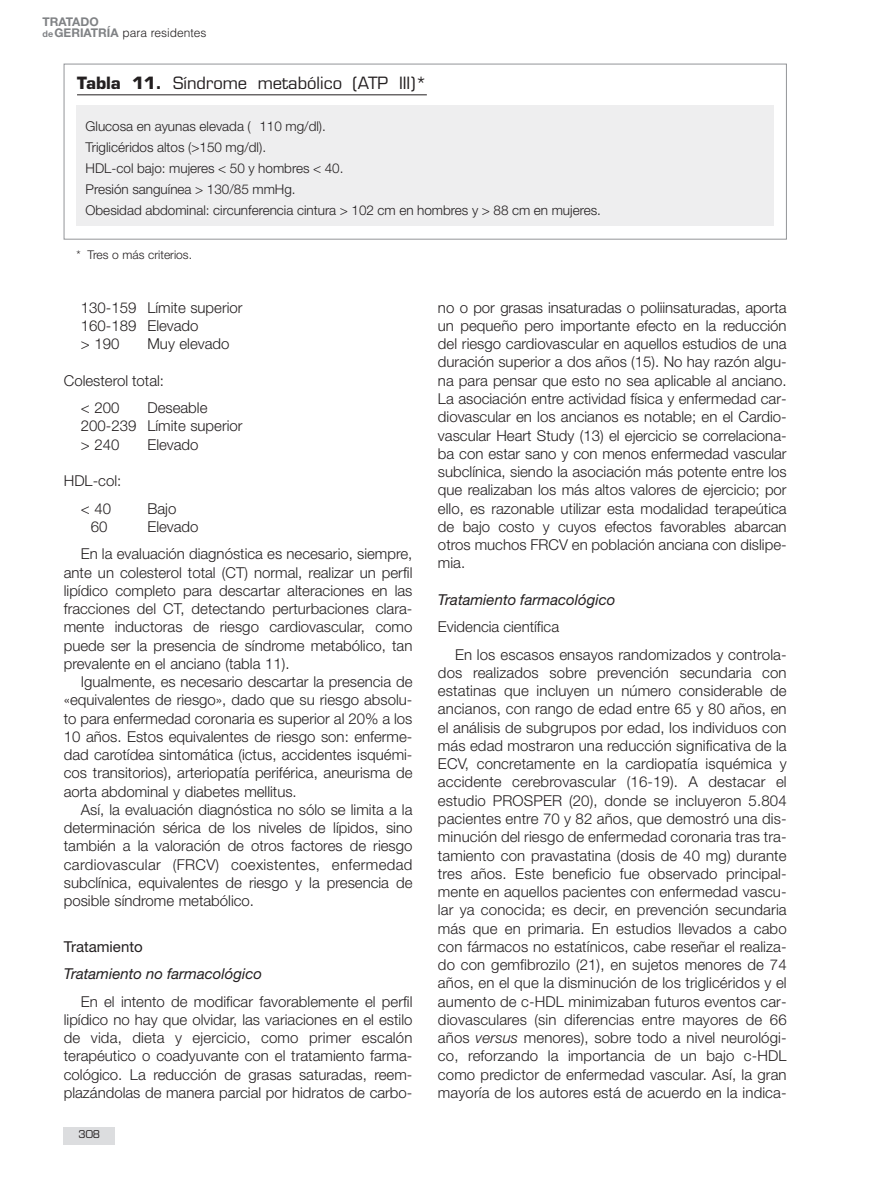
<style>
.page{position:relative;width:893px;height:1191px;background:#fff}
.page>*{position:absolute;margin:0;border:0;box-sizing:border-box;transform-origin:0 0}
.t1{font:16.5px "Eurostile";color:#231f20}
.t2{font:300 15px/18.3px "Helvetica Neue";color:#231f20;text-align:justify}
.t3{font:italic 15px "Helvetica Neue";color:#231f20}
.t4{font:15px "Helvetica Neue";color:#231f20}
.t5{font:300 13.5px/20.7px "Helvetica Neue";color:#231f20}
.t6{font:300 12px "Helvetica";color:#231f20}
.t7{font:300 12px "Helvetica Neue";color:#231f20}
.t8{font:700 12px "Helvetica Neue";color:#808285}
.t9{font:10.5px "Eurostile";color:#231f20}
.s1{font-family:"Helvetica Neue";font-weight:700;font-size:9px;color:#808285}
.s2{font-family:"Helvetica Neue";font-weight:700;color:#808285}
.s3{font-weight:700}
.s4{font-style:italic}
</style>
<div class="page">
<div style="left:64px;top:1127px;width:51px;height:17px;background:#dcdddf"></div>
<div style="left:77px;top:105px;width:697px;height:120px;background:#eeeeef"></div>
<div style="left:64px;top:64px;width:723px;height:175px;border:1px solid #939598"></div>
<hr style="left:77px;top:95px;width:350px;height:1px;background:#231f20">
<p class="t8" style="left:43px;top:17px;width:58px">TRATADO</p>
<p class="t6" style="left:43px;top:28px;width:165px"><span class="s1">de</span><span class="s2">GERIATRÍA</span> para residentes</p>
<p class="t1" style="left:77px;top:77px;width:351px"><span class="s3">Tabla 11.</span> Síndrome metabólico (ATP III)*</p>
<p class="t5" style="left:86px;top:118px;width:517px">Glucosa en ayunas elevada ( 110 mg/dl).<br>Triglicéridos altos (&gt;150 mg/dl).<br>HDL-col bajo: mujeres &lt; 50 y hombres &lt; 40.<br>Presión sanguínea &gt; 130/85 mmHg.<br>Obesidad abdominal: circunferencia cintura &gt; 102 cm en hombres y &gt; 88 cm en mujeres.</p>
<p class="t7" style="left:77px;top:250px;width:117px">* Tres o más criterios.</p>
<p class="t2" style="left:81px;top:299px;width:163px;text-align:left">130-159 Límite superior<br>160-189 Elevado<br>&gt; 190</p>
<p class="t2" style="left:147px;top:336px;width:84px">Muy elevado</p>
<p class="t2" style="left:81px;top:368px;width:85px;line-height:27.5px;text-indent:-17px">Colesterol total: &lt; 200</p>
<p class="t2" style="left:81px;top:400px;width:163px;text-align:left;text-indent:67px">Deseable<br>200-239 Límite superior &gt; 240</p>
<p class="t2" style="left:147px;top:436px;width:53px">Elevado</p>
<p class="t2" style="left:64px;top:468px;width:59px;line-height:27.5px;text-align:center">HDL-col: &lt; 40</p>
<p class="t2" style="left:147px;top:500px;width:30px">Bajo</p>
<p class="t2" style="left:81px;top:514px;width:333px;line-height:27.5px;text-indent:67px">Elevado<br>En la evaluación diagnóstica es necesario, siempre,</p>
<p class="t2" style="left:64px;top:564px;width:350px">ante un colesterol total (CT) normal, realizar un perfil lipídico completo para descartar alteraciones en las fracciones del CT, detectando perturbaciones clara&shy;mente inductoras de riesgo cardiovascular, como puede ser la presencia de síndrome metabólico, tan prevalente en el anciano (tabla 11).</p>
<p class="t2" style="left:64px;top:674px;width:350px;text-indent:17px">Igualmente, es necesario descartar la presencia de «equivalentes de riesgo», dado que su riesgo absolu&shy;to para enfermedad coronaria es superior al 20% a los 10 años. Estos equivalentes de riesgo son: enferme&shy;dad carotídea sintomática (ictus, accidentes isquémi&shy;cos transitorios), arteriopatía periférica, aneurisma de aorta abdominal y diabetes mellitus.</p>
<p class="t2" style="left:64px;top:802px;width:350px;text-indent:17px">Así, la evaluación diagnóstica no sólo se limita a la determinación sérica de los niveles de lípidos, sino también a la valoración de otros factores de riesgo cardiovascular (FRCV) coexistentes, enfermedad subclínica, equivalentes de riesgo y la presencia de posible síndrome metabólico.</p>
<p class="t4" style="left:64px;top:941px;width:80px">Tratamiento</p>
<p class="t3" style="left:64px;top:968px;width:200px">Tratamiento no farmacológico</p>
<p class="t2" style="left:64px;top:993px;width:350px;text-indent:17px">En el intento de modificar favorablemente el perfil lipídico no hay que olvidar, las variaciones en el estilo de vida, dieta y ejercicio, como primer escalón terapéutico o coadyuvante con el tratamiento farma&shy;cológico. La reducción de grasas saturadas, reem&shy;plazándolas de manera parcial por hidratos de carbo-</p>
<p class="t2" style="left:91px;top:519px;width:18px">60</p>
<p class="t9" style="left:78px;top:1130px;width:23px">308</p>
<p class="t2" style="left:438px;top:299px;width:350px">no o por grasas insaturadas o poliinsaturadas, aporta un pequeño pero importante efecto en la reducción del riesgo cardiovascular en aquellos estudios de una duración superior a dos años (15). No hay razón algu&shy;na para pensar que esto no sea aplicable al anciano.<br>La asociación entre actividad física y enfermedad car&shy;diovascular en los ancianos es notable; en el Cardio&shy;vascular Heart Study (13) el ejercicio se correlaciona&shy;ba con estar sano y con menos enfermedad vascular subclínica, siendo la asociación más potente entre los que realizaban los más altos valores de ejercicio; por ello, es razonable utilizar esta modalidad terapeútica de bajo costo y cuyos efectos favorables abarcan otros muchos FRCV en población anciana con dislipe&shy;mia.</p>
<p class="t3" style="left:438px;top:594px;width:179px">Tratamiento farmacológico</p>
<p class="t2" style="left:455px;top:614px;width:333px;line-height:27.5px;text-indent:-17px">Evidencia científica<br>En los escasos ensayos randomizados y controla-</p>
<p class="t2" style="left:438px;top:665px;width:350px">dos realizados sobre prevención secundaria con estatinas que incluyen un número considerable de ancianos, con rango de edad entre 65 y 80 años, en el análisis de subgrupos por edad, los individuos con más edad mostraron una reducción significativa de la ECV, concretamente en la cardiopatía isquémica y accidente cerebrovascular (16-19). A destacar el estudio PROSPER (20), donde se incluyeron 5.804 pacientes entre 70 y 82 años, que demostró una dis&shy;minución del riesgo de enfermedad coronaria tras tra&shy;tamiento con pravastatina (dosis de 40 mg) durante tres años. Este beneficio fue observado principal&shy;mente en aquellos pacientes con enfermedad vascu&shy;lar ya conocida; es decir, en prevención secundaria más que en primaria. En estudios llevados a cabo con fármacos no estatínicos, cabe reseñar el realiza&shy;do con gemfibrozilo (21), en sujetos menores de 74 años, en el que la disminución de los triglicéridos y el aumento de c-HDL minimizaban futuros eventos car&shy;diovasculares (sin diferencias entre mayores de 66 años <span class="s4">versus</span> menores), sobre todo a nivel neurológi&shy;co, reforzando la importancia de un bajo c-HDL como predictor de enfermedad vascular. Así, la gran mayoría de los autores está de acuerdo en la indica-</p>
</div>
